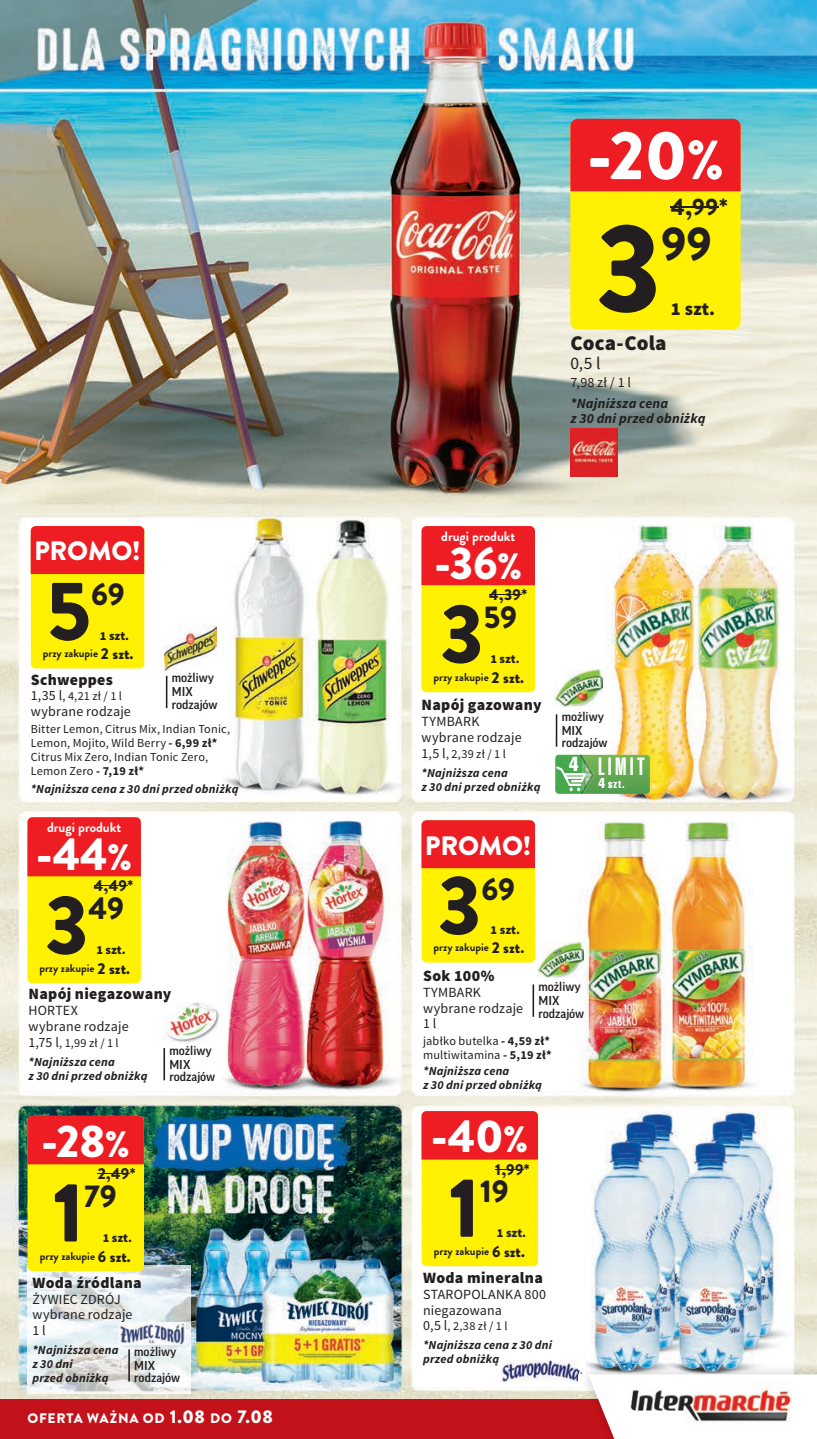
<style>
.page{position:relative;width:817px;height:1439px;background:#fff}
.page>*{position:absolute;margin:0;border:0;box-sizing:border-box;transform-origin:0 0}
.t1{font:900 126px "Brandon Grotesque";color:#231f20}
.t2{font:900 84px "Brandon Grotesque";color:#231f20}
.t3{font:900 68.77px "Brandon Grotesque";color:#fff}
.t4{font:900 47.25px "Brandon Grotesque";color:#231f20}
.t5{font:900 45.85px "Brandon Grotesque";color:#fff}
.t6{font:900 31.5px "Brandon Grotesque";color:#231f20}
.t7{font:900 26.6px "Brandon Grotesque";letter-spacing:-.005em;color:#fff}
.t8{font:24.32px "Swis 911 U Cm EU";letter-spacing:.14em;color:#fff}
.t9{font:900 23.62px "Brandon Grotesque";color:#231f20}
.t10{font:900 21px "Source Sans Pro";letter-spacing:.005em;color:#231f20}
.t11{font:19.78px "Swis 911 Cm EU";color:#fff}
.t12{font:900 18.38px "Source Sans Pro";color:#231f20}
.t13{font:17.5px "Source Sans Pro";color:#231f20}
.t14{font:900 15.75px "Source Sans Pro";letter-spacing:.02em;color:#231f20}
.t15{font:900 15.75px "Brandon Grotesque";letter-spacing:.025em;color:#231f20}
.t16{font:14px/15.8px "Source Sans Pro";letter-spacing:.015em;color:#231f20}
.t17{font:italic 700 14px/15.8px "Source Sans Pro";letter-spacing:.015em;color:#231f20}
.t18{font:900 13.83px "Brandon Grotesque";letter-spacing:.055em;color:#fff}
.t19{font:700 13.65px "Brandon Grotesque";color:#fff}
.t20{font:500 12.42px/14px "Good Pro";color:#231f20}
.t21{font:italic 700 12.25px/14px "Source Sans Pro";letter-spacing:.02em;color:#231f20}
.t22{font:12.25px/14px "Source Sans Pro";letter-spacing:.015em;color:#231f20}
.t23{font:900 12.25px "Source Sans Pro";color:#231f20}
.t24{font:700 11.38px "Brandon Grotesque";color:#231f20}
.t25{font:10.5px "Swis 911 Cm EU";color:#fff}
.s1{font-weight:900;font-size:15.75px}
.s2{font-size:14px}
.s3{font-weight:700}
.s4{font-size:36.75px}
.s5{font-weight:400;font-style:normal;font-size:14px}
.s6{font-weight:400;font-style:normal}
.s7{font-size:18.38px}
.s8{font-size:54.95px}
</style>
<div class="page">
<img style="left:0;top:0;width:817px;height:1399px">
<img style="left:27px;top:1265px;width:164px;height:128px">
<div style="left:570px;top:119px;width:170px;height:211px;background:#fff101;border-radius:7px"></div>
<div style="left:570px;top:119px;width:170px;height:72px;background:#ee1d23"></div>
<hr style="left:671px;top:206px;width:48px;height:1px;background:#231f20">
<img style="left:570px;top:429px;width:48px;height:47px">
<img style="left:537px;top:942px;width:46px;height:35px">
<div style="left:421px;top:820px;width:114px;height:142px;background:#fff101;border-radius:5px"></div>
<div style="left:421px;top:820px;width:114px;height:48px;background:#ee1d23"></div>
<hr style="left:532px;top:984px;width:2px;height:33px;background:#231f20">
<div style="left:421px;top:1111px;width:117px;height:155px;background:#fff101;border-radius:5px"></div>
<div style="left:421px;top:1111px;width:117px;height:48px;background:#ee1d23"></div>
<img style="left:501px;top:1360px;width:84px;height:22px">
<div style="left:28px;top:1116px;width:116px;height:155px;background:#fff101;border-radius:5px"></div>
<hr style="left:98px;top:1173px;width:32px;height:1px;background:#231f20">
<div style="left:27px;top:1116px;width:117px;height:48px;background:#ee1d23"></div>
<hr style="left:128px;top:1349px;width:2px;height:32px;background:#231f20">
<img style="left:119px;top:1322px;width:67px;height:22px">
<div style="left:27px;top:828px;width:114px;height:155px;background:#fff101;border-radius:5px"></div>
<div style="left:27px;top:817px;width:114px;height:59px;background:#ee1d23"></div>
<hr style="left:94px;top:885px;width:33px;height:1px;background:#231f20">
<img style="left:163px;top:1002px;width:58px;height:41px">
<hr style="left:163px;top:1048px;width:2px;height:32px;background:#231f20">
<hr style="left:556px;top:714px;width:1px;height:33px;background:#231f20">
<img style="left:554px;top:669px;width:48px;height:37px">
<div style="left:421px;top:537px;width:114px;height:155px;background:#fff101;border-radius:5px"></div>
<div style="left:421px;top:526px;width:114px;height:59px;background:#ee1d23"></div>
<hr style="left:489px;top:594px;width:32px;height:1px;background:#231f20">
<img style="left:555px;top:755px;width:95px;height:39px">
<svg style="left:556px;top:766px;width:30px;height:25px"></svg>
<hr style="left:166px;top:676px;width:1px;height:32px;background:#231f20">
<img style="left:164px;top:625px;width:53px;height:46px">
<div style="left:31px;top:526px;width:113px;height:142px;background:#fff101;border-radius:5px"></div>
<div style="left:31px;top:526px;width:113px;height:48px;background:#ee1d23"></div>
<div style="left:0;top:1399px;width:817px;height:40px;background:#c4121a"></div>
<img style="left:578px;top:1363px;width:239px;height:36px">
<img style="left:578px;top:1363px;width:7px;height:19px">
<svg style="left:588px;top:1374px;width:229px;height:65px"></svg>
<h3 class="t7" style="left:34px;top:532px;width:108px">PROMO!</h3>
<h2 class="t2" style="left:47px;top:551px;width:46px">5</h2>
<h3 class="t6" style="left:91px;top:572px;width:35px">69</h3>
<p class="t23" style="left:100px;top:628px;width:31px">1 szt.</p>
<p class="t24" style="left:43px;top:645px;width:92px">przy zakupie <span class="s1">2 szt.</span></p>
<p class="t20" style="left:172px;top:671px;width:44px">możliwy<br>MIX</p>
<p class="t20" style="left:172px;top:697px;width:47px">rodzajów</p>
<p class="t14" style="left:31px;top:669px;width:84px">Schweppes</p>
<p class="t22" style="left:31px;top:689px;width:93px"><span class="s2">1,35 l</span>, 4,21 zł / 1 l</p>
<p class="t16" style="left:31px;top:704px;width:102px">wybrane rodzaje</p>
<p class="t22" style="left:31px;top:722px;width:201px">Bitter Lemon, Citrus Mix, Indian Tonic,<br>Lemon, Mojito, Wild Berry <span class="s3">- 6,99 zł*<br></span>Citrus Mix Zero, Indian Tonic Zero,<br>Lemon Zero <span class="s3">- 7,19 zł*</span></p>
<p class="t21" style="left:31px;top:782px;width:209px">*Najniższa cena z 30 dni przed obniżką</p>
<p class="t19" style="left:47px;top:818px;width:76px">drugi produkt</p>
<h3 class="t5" style="left:36px;top:822px;width:97px">-44<span class="s4">%</span></h3>
<p class="t15" style="left:94px;top:874px;width:41px">4,49*</p>
<h2 class="t2" style="left:45px;top:865px;width:45px">3</h2>
<h3 class="t6" style="left:89px;top:886px;width:37px">49</h3>
<p class="t23" style="left:96px;top:942px;width:31px">1 szt.</p>
<p class="t24" style="left:39px;top:960px;width:92px">przy zakupie <span class="s1">2 szt.</span></p>
<p class="t14" style="left:28px;top:984px;width:144px">Napój niegazowany</p>
<p class="t16" style="left:28px;top:1003px;width:102px">HORTEX wybrane rodzaje</p>
<p class="t21" style="left:28px;top:1033px;width:92px;line-height:18.9px"><span class="s5">1,75 l</span><span class="s6">, 1,99 zł / 1 l </span>*Najniższa cena</p>
<p class="t21" style="left:28px;top:1068px;width:120px">z 30 dni przed obniżką</p>
<p class="t20" style="left:169px;top:1043px;width:44px">możliwy<br>MIX</p>
<p class="t20" style="left:169px;top:1069px;width:47px">rodzajów</p>
<h3 class="t5" style="left:41px;top:1108px;width:90px">-28<span class="s4">%</span></h3>
<p class="t15" style="left:98px;top:1163px;width:39px">2,49*</p>
<h2 class="t2" style="left:53px;top:1153px;width:33px">1</h2>
<h3 class="t6" style="left:84px;top:1173px;width:34px">79</h3>
<p class="t23" style="left:103px;top:1229px;width:31px">1 szt.</p>
<p class="t24" style="left:40px;top:1248px;width:92px">przy zakupie <span class="s1">6 szt.</span></p>
<p class="t14" style="left:32px;top:1272px;width:111px">Woda źródlana</p>
<p class="t16" style="left:32px;top:1291px;width:102px">ŻYWIEC ZDRÓJ wybrane rodzaje<br>1 l</p>
<p class="t21" style="left:32px;top:1343px;width:88px">*Najniższa cena z 30 dni<br>przed obniżką</p>
<p class="t20" style="left:134px;top:1344px;width:44px">możliwy<br>MIX</p>
<p class="t20" style="left:134px;top:1371px;width:47px">rodzajów</p>
<p class="t18" style="left:27px;top:1409px;width:247px">OFERTA WAŻNA OD <span class="s7">1.08</span> DO <span class="s7">7.08</span></p>
<h3 class="t3" style="left:587px;top:107px;width:138px">-20<span class="s8">%</span></h3>
<h3 class="t9" style="left:671px;top:190px;width:58px">4,99*</h3>
<h1 class="t1" style="left:596px;top:179px;width:67px">3</h1>
<h3 class="t4" style="left:661px;top:210px;width:52px">99</h3>
<h3 class="t12" style="left:671px;top:297px;width:46px">1 szt.</h3>
<h3 class="t10" style="left:570px;top:329px;width:98px">Coca-Cola</h3>
<h3 class="t13" style="left:570px;top:353px;width:32px">0,5 l</h3>
<p class="t16" style="left:570px;top:374px;width:62px">7,98 zł / 1 l</p>
<p class="t17" style="left:570px;top:395px;width:137px">*Najniższa cena<br>z 30 dni przed obniżką</p>
<p class="t19" style="left:441px;top:527px;width:76px">drugi produkt</p>
<h3 class="t5" style="left:434px;top:531px;width:89px">-36<span class="s4">%</span></h3>
<p class="t15" style="left:489px;top:583px;width:40px">4,39*</p>
<h2 class="t2" style="left:440px;top:574px;width:45px">3</h2>
<h3 class="t6" style="left:484px;top:595px;width:35px">59</h3>
<p class="t23" style="left:490px;top:651px;width:31px">1 szt.</p>
<p class="t24" style="left:433px;top:669px;width:92px">przy zakupie <span class="s1">2 szt.</span></p>
<p class="t14" style="left:421px;top:695px;width:122px">Napój gazowany</p>
<p class="t16" style="left:421px;top:714px;width:102px">TYMBARK wybrane rodzaje</p>
<p class="t21" style="left:421px;top:744px;width:88px;line-height:18.9px"><span class="s5">1,5 l</span><span class="s6">, 2,39 zł / 1 l </span>*Najniższa cena</p>
<p class="t21" style="left:421px;top:779px;width:120px">z 30 dni przed obniżką</p>
<h3 class="t7" style="left:425px;top:826px;width:108px">PROMO!</h3>
<h2 class="t2" style="left:438px;top:846px;width:45px">3</h2>
<h3 class="t6" style="left:481px;top:866px;width:35px">69</h3>
<p class="t23" style="left:490px;top:922px;width:31px">1 szt.</p>
<p class="t24" style="left:433px;top:939px;width:92px">przy zakupie <span class="s1">2 szt.</span></p>
<p class="t20" style="left:562px;top:709px;width:44px">możliwy<br>MIX</p>
<p class="t20" style="left:562px;top:736px;width:47px">rodzajów</p>
<h3 class="t11" style="left:569px;top:753px;width:11px">4</h3>
<h3 class="t8" style="left:598px;top:753px;width:48px">LIMIT</h3>
<p class="t25" style="left:598px;top:778px;width:28px"><span class="s2">4</span> szt.</p>
<p class="t14" style="left:423px;top:965px;width:73px">Sok 100%</p>
<p class="t16" style="left:423px;top:984px;width:102px">TYMBARK wybrane rodzaje<br>1 l</p>
<p class="t22" style="left:423px;top:1034px;width:130px">jabłko butelka <span class="s3">- 4,59 zł* </span>multiwitamina <span class="s3">- 5,19 zł*</span></p>
<p class="t21" style="left:423px;top:1064px;width:120px">*Najniższa cena<br>z 30 dni przed obniżką</p>
<p class="t20" style="left:538px;top:979px;width:44px">możliwy<br>MIX</p>
<p class="t20" style="left:538px;top:1006px;width:47px">rodzajów</p>
<h3 class="t5" style="left:431px;top:1103px;width:98px">-40<span class="s4">%</span></h3>
<p class="t15" style="left:495px;top:1158px;width:36px">1,99*</p>
<h2 class="t2" style="left:449px;top:1148px;width:33px">1</h2>
<h3 class="t6" style="left:480px;top:1169px;width:30px">19</h3>
<p class="t23" style="left:497px;top:1224px;width:31px">1 szt.</p>
<p class="t24" style="left:434px;top:1243px;width:92px">przy zakupie <span class="s1">6 szt.</span></p>
<p class="t14" style="left:423px;top:1267px;width:121px">Woda mineralna</p>
<p class="t16" style="left:423px;top:1286px;width:124px">STAROPOLANKA 800 niegazowana</p>
<p class="t21" style="left:423px;top:1316px;width:131px;line-height:18.9px"><span class="s5">0,5 l</span><span class="s6">, 2,38 zł / 1 l </span>*Najniższa cena z 30 dni</p>
<p class="t21" style="left:423px;top:1352px;width:78px">przed obniżką</p>
</div>
